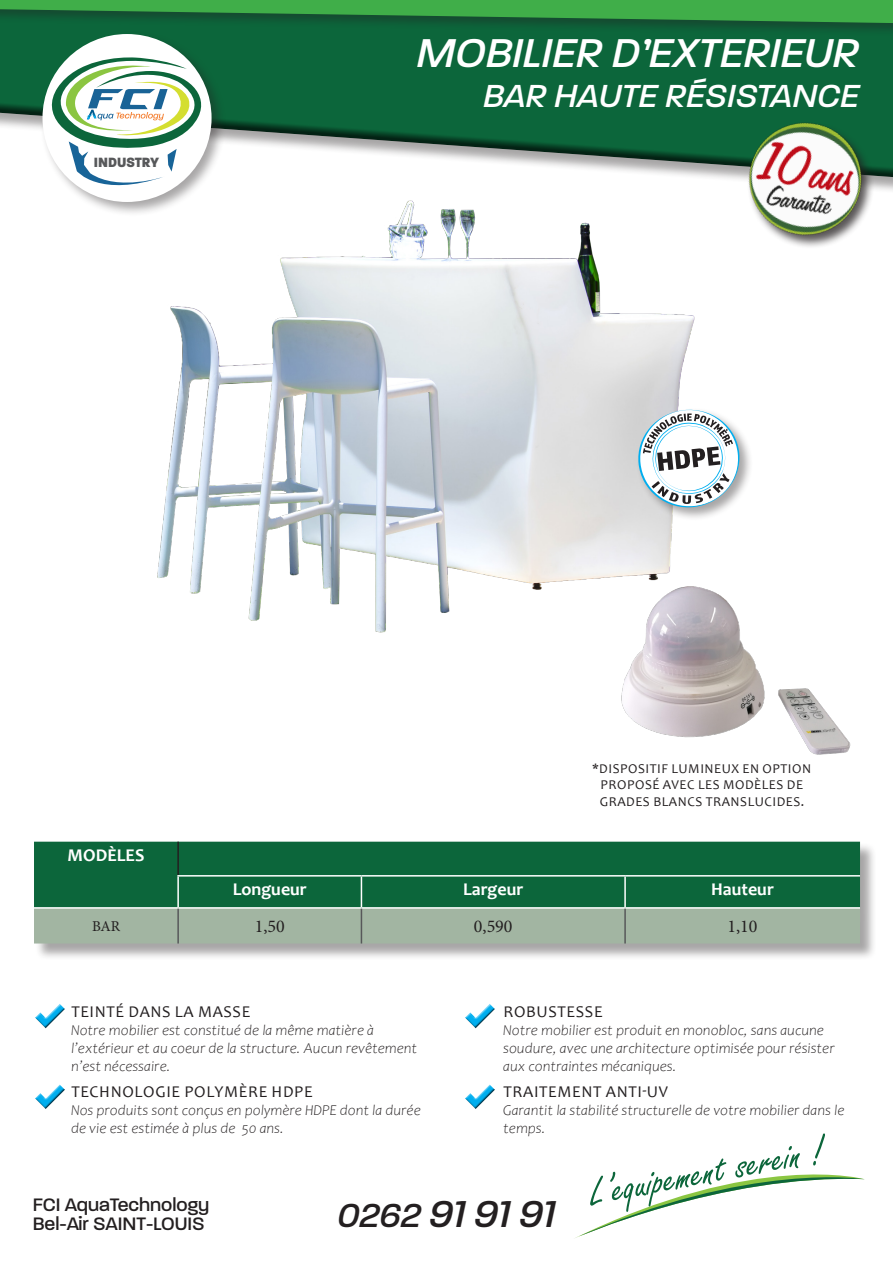
<style>
.page{position:relative;width:893px;height:1263px;background:#fff}
.page>*{position:absolute;margin:0;border:0;box-sizing:border-box;transform-origin:0 0}
.t1{font:italic 500 43.5px "Paralucent";color:#fff}
.t2{font:italic 500 40.5px "Paralucent";color:#231f20}
.t3{font:italic 500 34.5px "Paralucent";color:#fff}
.t4{font:500 19.5px "Paralucent";color:#231f20}
.t5{font:700 18px "Candara";color:#fff}
.t6{font:18px "Minion Pro";color:#231f20}
.t7{font:16.5px "Candara";letter-spacing:.04em;color:#231f20}
.t8{font:italic 300 15px/18px "Candara";color:#231f20}
.t9{font:15px "Minion Pro";color:#231f20}
.t10{font:800 14.55px "Paralucent";color:#57585a;scale:.95 1}
.t11{font:13.5px/16.2px "Candara";letter-spacing:.04em;color:#231f20;text-align:center}
.s1{font-size:36px}
</style>
<div class="page">
<img style="left:157px;top:200px;width:538px;height:433px">
<div style="left:0;top:0;width:893px;height:181px;background:#231f20;opacity:.75"></div>
<div style="left:40px;top:31px;width:186px;height:186px;background:#231f20;opacity:.4"></div>
<div style="left:42px;top:34px;width:170px;height:168px;background:#fff;border-radius:50%"></div>
<svg style="left:40px;top:46px;width:170px;height:149px"></svg>
<div style="left:636px;top:407px;width:117px;height:114px;background:#231f20;opacity:.4"></div>
<svg style="left:637px;top:407px;width:104px;height:102px"></svg>
<svg style="left:575px;top:1133px;width:290px;height:105px"></svg>
<div style="left:0;top:0;width:893px;height:38px;background:#231f20;opacity:.4"></div>
<svg style="left:0;top:0;width:893px;height:23px;background:#329342"></svg>
<div style="left:35px;top:842px;width:842px;height:119px;background:#231f20;opacity:.4"></div>
<div style="left:34px;top:842px;width:826px;height:65px;background:#0c663b"></div>
<div style="left:34px;top:909px;width:826px;height:34px;background:#a2b5a2"></div>
<hr style="left:177px;top:842px;width:2px;height:33px;background:#231f20">
<hr style="left:34px;top:907px;width:144px;height:2px;background:#fff">
<hr style="left:177px;top:875px;width:184px;height:1px;background:#fff">
<hr style="left:177px;top:876px;width:2px;height:31px;background:#fff">
<hr style="left:361px;top:875px;width:264px;height:1px;background:#fff">
<hr style="left:361px;top:876px;width:1px;height:31px;background:#fff">
<hr style="left:625px;top:875px;width:235px;height:1px;background:#fff">
<hr style="left:624px;top:876px;width:2px;height:31px;background:#fff">
<hr style="left:178px;top:907px;width:183px;height:2px;background:#fff">
<hr style="left:361px;top:907px;width:264px;height:2px;background:#fff">
<hr style="left:625px;top:907px;width:235px;height:2px;background:#fff">
<hr style="left:177px;top:909px;width:2px;height:34px;background:#57585a">
<hr style="left:361px;top:909px;width:1px;height:34px;background:#57585a">
<hr style="left:624px;top:909px;width:2px;height:34px;background:#57585a">
<img style="left:689px;top:72px;width:204px;height:219px">
<div style="left:34px;top:1007px;width:33px;height:23px;background:#231f20;opacity:.75"></div>
<div style="left:34px;top:1084px;width:33px;height:17px;background:#fff;opacity:.75"></div>
<div style="left:34px;top:1088px;width:33px;height:23px;background:#231f20;opacity:.75"></div>
<div style="left:464px;top:1007px;width:33px;height:23px;background:#231f20;opacity:.75"></div>
<div style="left:464px;top:1084px;width:33px;height:17px;background:#fff;opacity:.75"></div>
<div style="left:464px;top:1088px;width:33px;height:23px;background:#231f20;opacity:.75"></div>
<img style="left:586px;top:573px;width:265px;height:182px">
<p class="t10" style="left:94px;top:153px;width:70px">INDUSTRY</p>
<p class="t1" style="left:417px;top:27px;width:444px">MOBILIER D’EXTERIEUR</p>
<p class="t3" style="left:483px;top:76px;width:377px">BAR HAUTE RÉSISTANCE</p>
<p class="t5" style="left:68px;top:843px;width:78px">MODÈLES</p>
<p class="t11" style="left:592px;top:761px;width:220px">*DISPOSITIF LUMINEUX EN OPTION<br>PROPOSÉ AVEC LES MODÈLES DE<br>GRADES BLANCS TRANSLUCIDES.</p>
<p class="t5" style="left:233px;top:878px;width:76px">Longueur</p>
<p class="t5" style="left:463px;top:878px;width:62px">Largeur</p>
<p class="t5" style="left:711px;top:878px;width:64px">Hauteur</p>
<p class="t9" style="left:92px;top:916px;width:30px">BAR</p>
<p class="t6" style="left:255px;top:914px;width:32px">1,50</p>
<p class="t6" style="left:474px;top:914px;width:40px">0,590</p>
<p class="t6" style="left:727px;top:914px;width:32px">1,10</p>
<p class="t7" style="left:71px;top:1001px;width:180px">TEINTÉ DANS LA MASSE</p>
<p class="t8" style="left:71px;top:1021px;width:348px">Notre mobilier est constitué de la même matière à l’extérieur et au coeur de la structure. Aucun revêtement n’est nécessaire.</p>
<p class="t7" style="left:71px;top:1082px;width:243px">TECHNOLOGIE POLYMÈRE HDPE</p>
<p class="t8" style="left:71px;top:1102px;width:351px">Nos produits sont conçus en polymère HDPE dont la durée de vie est estimée à plus de 50 ans.</p>
<p class="t7" style="left:504px;top:1001px;width:101px">ROBUSTESSE</p>
<p class="t8" style="left:503px;top:1021px;width:333px">Notre mobilier est produit en monobloc, sans aucune soudure, avec une architecture optimisée pour résister aux contraintes mécaniques.</p>
<p class="t7" style="left:504px;top:1082px;width:166px">TRAITEMENT ANTI-UV</p>
<p class="t8" style="left:503px;top:1102px;width:343px">Garantit la stabilité structurelle de votre mobilier dans le temps.</p>
<p class="t4" style="left:33px;top:1193px;width:178px">FCI AquaTechnology</p>
<p class="t4" style="left:33px;top:1212px;width:173px">Bel-Air SAINT-LOUIS</p>
<p class="t2" style="left:338px;top:1190px;width:219px"><span class="s1">0262</span> 91 91 91</p>
</div>
